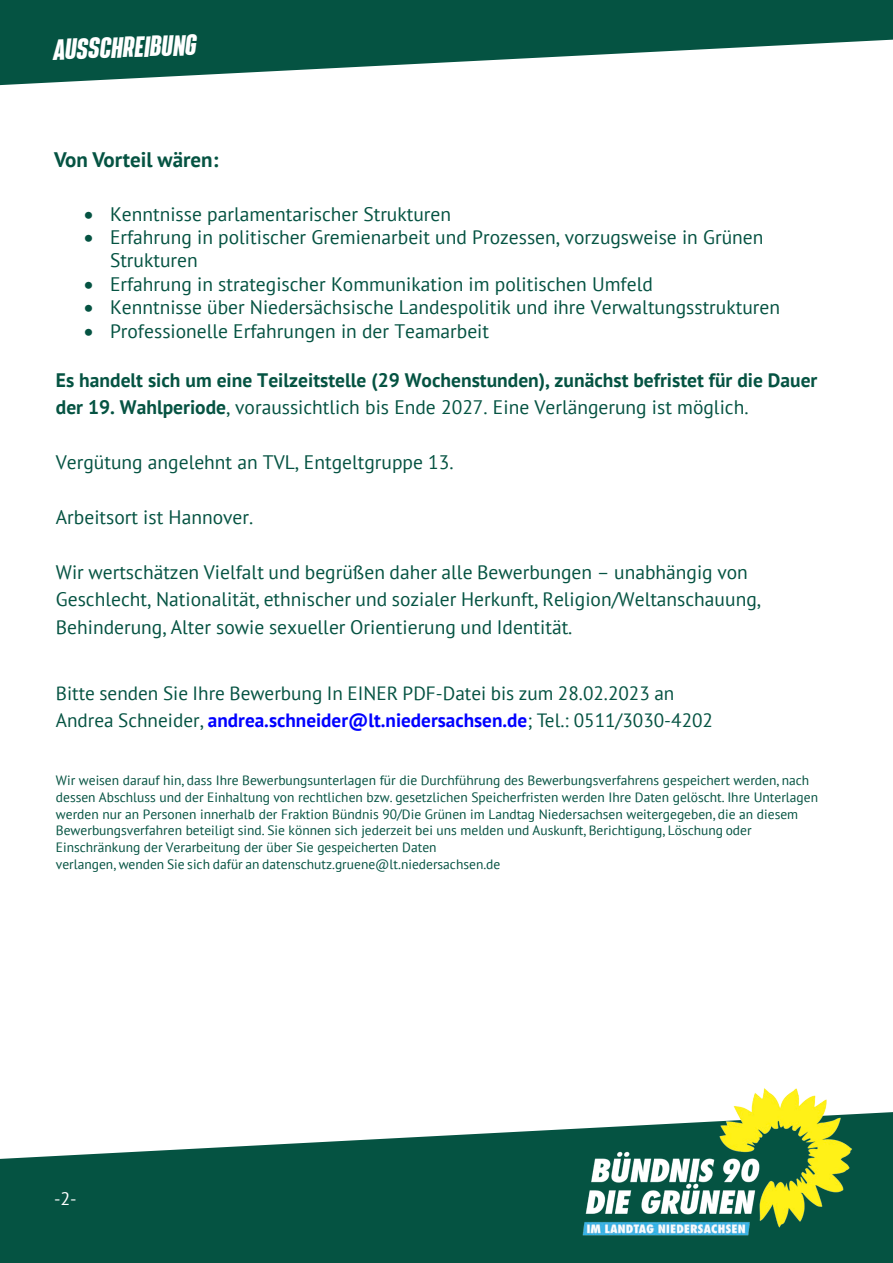
<style>
.page{position:relative;width:893px;height:1263px;background:#fff}
.page>*{position:absolute;margin:0;border:0;box-sizing:border-box;transform-origin:0 0}
.t1{font:italic 700 25.5px "Bereit";color:#fff}
.t2{font:700 21px "PT Sans";color:#055342}
.t3{font:19.5px/23.4px "PT Sans";color:#055342}
.t4{font:19.5px/27.5px "PT Sans";color:#055342}
.t5{font:700 19.5px/27.5px "PT Sans";color:#055342}
.t6{font:19.2px/27px "PT Sans";color:#055342}
.t7{font:18px "PT Sans";color:#fff}
.t8{font:13.5px/16.8px "PT Sans";color:#055342}
.s1{font-weight:400}
.s2{font-weight:700;color:#00f}
.s3{font-style:inherit}
</style>
<div class="page">
<svg style="left:0;top:1112px;width:893px;height:151px;fill:#055342"></svg>
<img style="left:558px;top:1088px;width:317px;height:152px">
<svg style="left:0;top:0;width:893px;height:85px;fill:#055342"></svg>
<h1 class="t1" style="left:53px;top:34px;width:145px;rotate:-2deg">AUSSCHREIBUNG</h1>
<h2 class="t2" style="left:54px;top:145px;width:166px">Von Vorteil wären:</h2>
<h3 class="t3" style="left:84px;top:201px;width:369px">• Kenntnisse parlamentarischer Strukturen</h3>
<h3 class="t3" style="left:110px;top:225px;width:655px;text-indent:-26px">• Erfahrung in politischer Gremienarbeit und Prozessen, vorzugsweise in Grünen<br>Strukturen</h3>
<h3 class="t3" style="left:84px;top:272px;width:570px">• Erfahrung in strategischer Kommunikation im politischen Umfeld</h3>
<h3 class="t3" style="left:84px;top:295px;width:698px">• Kenntnisse über Niedersächsische Landespolitik und ihre Verwaltungsstrukturen</h3>
<h3 class="t3" style="left:84px;top:318px;width:407px">• Professionelle Erfahrungen in der Teamarbeit</h3>
<h3 class="t5" style="left:56px;top:366px;width:763px">Es handelt sich um eine Teilzeitstelle (29 Wochenstunden), zunächst befristet für die Dauer der 19. Wahlperiode<span class="s1">, voraussichtlich bis Ende 2027. Eine Verlängerung ist möglich.</span></h3>
<h3 class="t3" style="left:56px;top:450px;width:399px">Vergütung angelehnt an TVL, Entgeltgruppe 13.</h3>
<h3 class="t3" style="left:56px;top:505px;width:199px">Arbeitsort ist Hannover.</h3>
<p class="t4" style="left:56px;top:558px;width:706px">Wir wertschätzen Vielfalt und begrüßen daher alle Bewerbungen – unabhängig von<br>Geschlecht, Nationalität, ethnischer und sozialer Herkunft, Religion/Weltanschauung,<br>Behinderung, Alter sowie sexueller Orientierung und Identität.</p>
<h3 class="t6" style="left:56px;top:679px;width:659px">Bitte senden Sie Ihre Bewerbung In EINER PDF-Datei bis zum 28.02.2023 an<br>Andrea Schneider, <span class="s2">andrea.schneider@lt.niedersachsen.de</span>; Tel.: 0511/3030-4202</h3>
<p class="t8" style="left:56px;top:771px;width:764px">Wir weisen darauf hin, dass Ihre Bewerbungsunterlagen für die Durchführung des Bewerbungsverfahrens gespeichert werden, nach dessen Abschluss und der Einhaltung von rechtlichen bzw. gesetzlichen Speicherfristen werden Ihre Daten gelöscht. Ihre Unterlagen werden nur an Personen innerhalb der Fraktion Bündnis 90/Die Grünen im Landtag Niedersachsen weitergegeben, die an diesem Bewerbungsverfahren beteiligt sind. Sie können sich jederzeit bei uns melden und Auskunft, Berichtigung, Löschung oder Einschränkung der Verarbeitung der über Sie gespeicherten Daten<br>verlangen, wenden Sie sich dafür an datenschutz.gruene@lt.niedersachsen<span class="s3">.de</span></p>
<h3 class="t7" style="left:54px;top:1187px;width:24px">-2-</h3>
</div>
